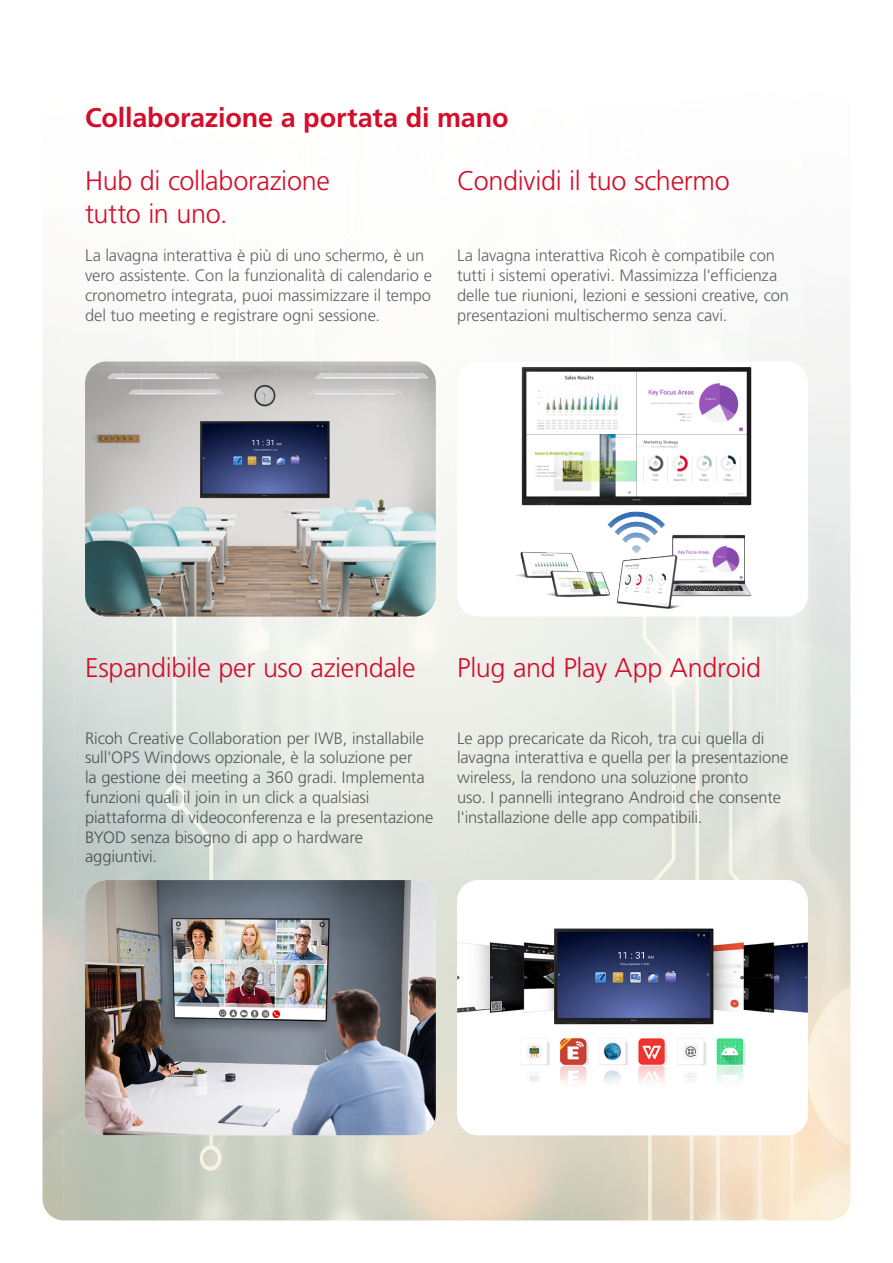
<style>
.page{position:relative;width:893px;height:1263px;background:#fff}
.page>*{position:absolute;margin:0;border:0;box-sizing:border-box;transform-origin:0 0}
.t1{font:300 27px "Frutiger LT Std";letter-spacing:-.01em;color:#d30d2b}
.t2{font:700 27px "Frutiger LT Std";letter-spacing:-.005em;color:#d30d2b}
.t3{font:300 16.5px/19.8px "Frutiger LT Std";letter-spacing:-.005em;color:#63656a}
</style>
<div class="page">
<img style="left:43px;top:306px;width:807px;height:914px">
<img style="left:85px;top:361px;width:351px;height:256px">
<div style="left:457px;top:361px;width:351px;height:256px;background:#fff;border-radius:21px"></div>
<img style="left:515px;top:367px;width:237px;height:242px">
<img style="left:85px;top:880px;width:351px;height:255px">
<img style="left:457px;top:880px;width:351px;height:255px">
<p class="t2" style="left:85px;top:101px;width:425px">Collaborazione a portata di mano</p>
<p class="t1" style="left:85px;top:166px;width:246px">Hub di collaborazione</p>
<p class="t1" style="left:85px;top:198px;width:144px">tutto in uno.</p>
<p class="t1" style="left:457px;top:166px;width:274px">Condividi il tuo schermo</p>
<p class="t3" style="left:85px;top:246px;width:348px">La lavagna interattiva è più di uno schermo, è un vero assistente. Con la funzionalità di calendario e cronometro integrata, puoi massimizzare il tempo del tuo meeting e registrare ogni sessione.</p>
<p class="t3" style="left:457px;top:246px;width:333px">La lavagna interattiva Ricoh è compatibile con tutti i sistemi operativi. Massimizza l'efficienza delle tue riunioni, lezioni e sessioni creative, con presentazioni multischermo senza cavi.</p>
<p class="t1" style="left:85px;top:652px;width:332px">Espandibile per uso aziendale</p>
<p class="t1" style="left:457px;top:652px;width:306px">Plug and Play App Android</p>
<p class="t3" style="left:85px;top:728px;width:350px">Ricoh Creative Collaboration per IWB, installabile sull'OPS Windows opzionale, è la soluzione per<br>la gestione dei meeting a 360 gradi. Implementa funzioni quali il join in un click a qualsiasi piattaforma di videoconferenza e la presentazione BYOD senza bisogno di app o hardware aggiuntivi.</p>
<p class="t3" style="left:457px;top:728px;width:333px">Le app precaricate da Ricoh, tra cui quella di lavagna interattiva e quella per la presentazione wireless, la rendono una soluzione pronto<br>uso. I pannelli integrano Android che consente l'installazione delle app compatibili.</p>
</div>
